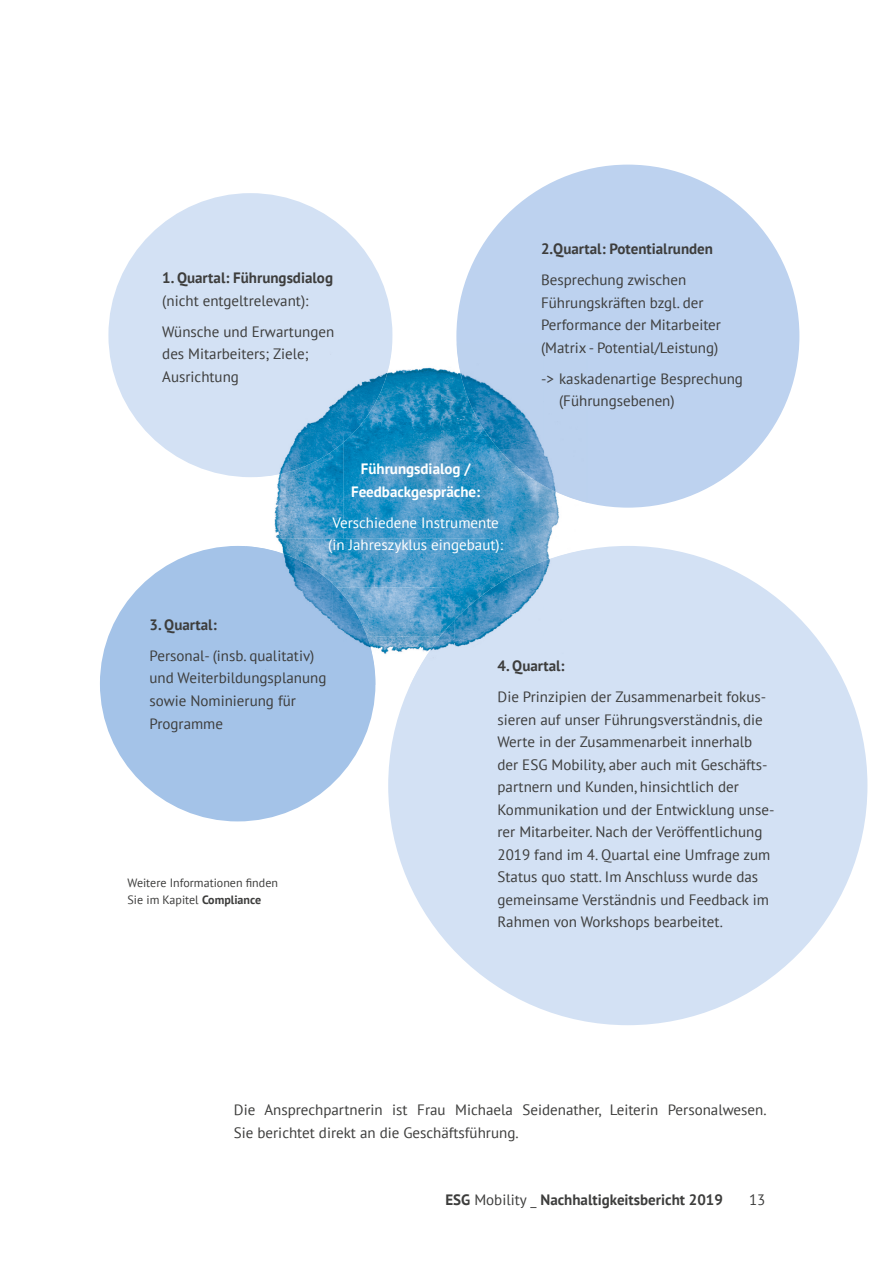
<style>
.page{position:relative;width:893px;height:1263px;background:#fff}
.page>*{position:absolute;margin:0;border:0;box-sizing:border-box;transform-origin:0 0}
.t1{font:15px/22.5px "PT Sans";color:#3d3d3c}
.t2{font:700 15px "PT Sans";color:#3d3d3c}
.t3{font:15px/22.5px "PT Sans";color:#fff}
.t4{font:700 15px/22.5px "PT Sans";color:#fff;text-align:center}
.t5{font:12px/16.5px "PT Sans";color:#3d3d3c}
.s1{font-weight:700}
.s2{font-weight:400}
</style>
<div class="page">
<div style="left:388px;top:546px;width:479px;height:479px;background:#d3e1f4;border-radius:50%"></div>
<div style="left:100px;top:546px;width:275px;height:275px;background:#a4c3e8;border-radius:50%"></div>
<div style="left:456px;top:165px;width:343px;height:343px;background:#bdd2ef;border-radius:50%"></div>
<div style="left:108px;top:193px;width:284px;height:284px;background:#d3e1f4;border-radius:50%"></div>
<img style="left:392px;top:343px;width:49px;height:98px">
<img style="left:441px;top:343px;width:49px;height:277px">
<img style="left:490px;top:450px;width:49px;height:111px">
<img style="left:274px;top:441px;width:167px;height:146px">
<img style="left:539px;top:486px;width:20px;height:75px">
<img style="left:375px;top:587px;width:66px;height:49px">
<img style="left:375px;top:636px;width:35px;height:49px">
<img style="left:454px;top:561px;width:89px;height:86px">
<img style="left:543px;top:549px;width:44px;height:31px">
<img style="left:410px;top:620px;width:45px;height:65px">
<img style="left:247px;top:546px;width:85px;height:76px">
<img style="left:332px;top:583px;width:43px;height:89px">
<img style="left:457px;top:343px;width:87px;height:107px">
<img style="left:544px;top:455px;width:43px;height:48px">
<img style="left:499px;top:450px;width:45px;height:36px">
<img style="left:262px;top:396px;width:81px;height:81px">
<img style="left:343px;top:347px;width:49px;height:96px">
<p class="t2" style="left:162px;top:268px;width:172px">1. Quartal: Führungsdialog</p>
<p class="t1" style="left:162px;top:285px;width:173px;line-height:31px">(nicht entgeltrelevant):<br>Wünsche und Erwartungen</p>
<p class="t1" style="left:162px;top:342px;width:148px">des Mitarbeiters; Ziele;<br>Ausrichtung</p>
<p class="t4" style="left:351px;top:457px;width:131px">Führungsdialog /<br>Feedbackgespräche:</p>
<p class="t3" style="left:328px;top:511px;width:176px">Verschiedene Instrumente (in Jahreszyklus eingebaut):</p>
<p class="t2" style="left:541px;top:239px;width:173px">2.Quartal: Potentialrunden</p>
<p class="t1" style="left:541px;top:268px;width:181px">Besprechung zwischen<br>Führungskräften bzgl. der<br>Performance der Mitarbeiter (Matrix - Potential/Leistung)</p>
<p class="t1" style="left:559px;top:367px;width:185px;text-indent:-18px">-&gt; kaskadenartige Besprechung (Führungsebenen)</p>
<p class="t2" style="left:150px;top:615px;width:69px">3. Quartal:</p>
<p class="t1" style="left:150px;top:644px;width:178px">Personal- (insb. qualitativ) und Weiterbildungsplanung sowie Nominierung für<br>Programme</p>
<p class="t2" style="left:497px;top:656px;width:69px">4. Quartal:</p>
<p class="t1" style="left:497px;top:685px;width:278px">Die Prinzipien der Zusammenarbeit fokus&shy;sieren auf unser Führungsverständnis, die Werte in der Zusammenarbeit innerhalb der ESG Mobility, aber auch mit Geschäfts&shy;partnern und Kunden, hinsichtlich der Kommunikation und der Entwicklung unse&shy;rer Mitarbeiter. Nach der Veröffentlichung 2019 fand im 4. Quartal eine Umfrage zum Status quo statt. Im Anschluss wurde das gemeinsame Verständnis und Feedback im Rahmen von Workshops bearbeitet.</p>
<p class="t5" style="left:128px;top:874px;width:152px">Weitere Informationen finden<br>Sie im Kapitel <span class="s1">Compliance</span></p>
<p class="t1" style="left:234px;top:1098px;width:534px">Die Ansprechpartnerin ist Frau Michaela Seidenather, Leiterin Personalwesen.<br>Sie berichtet direkt an die Geschäftsführung.</p>
<p class="t2" style="left:445px;top:1190px;width:279px">ESG <span class="s2">Mobility _</span> Nachhaltigkeitsbericht 2019</p>
<p class="t1" style="left:749px;top:1188px;width:18px">13</p>
</div>
